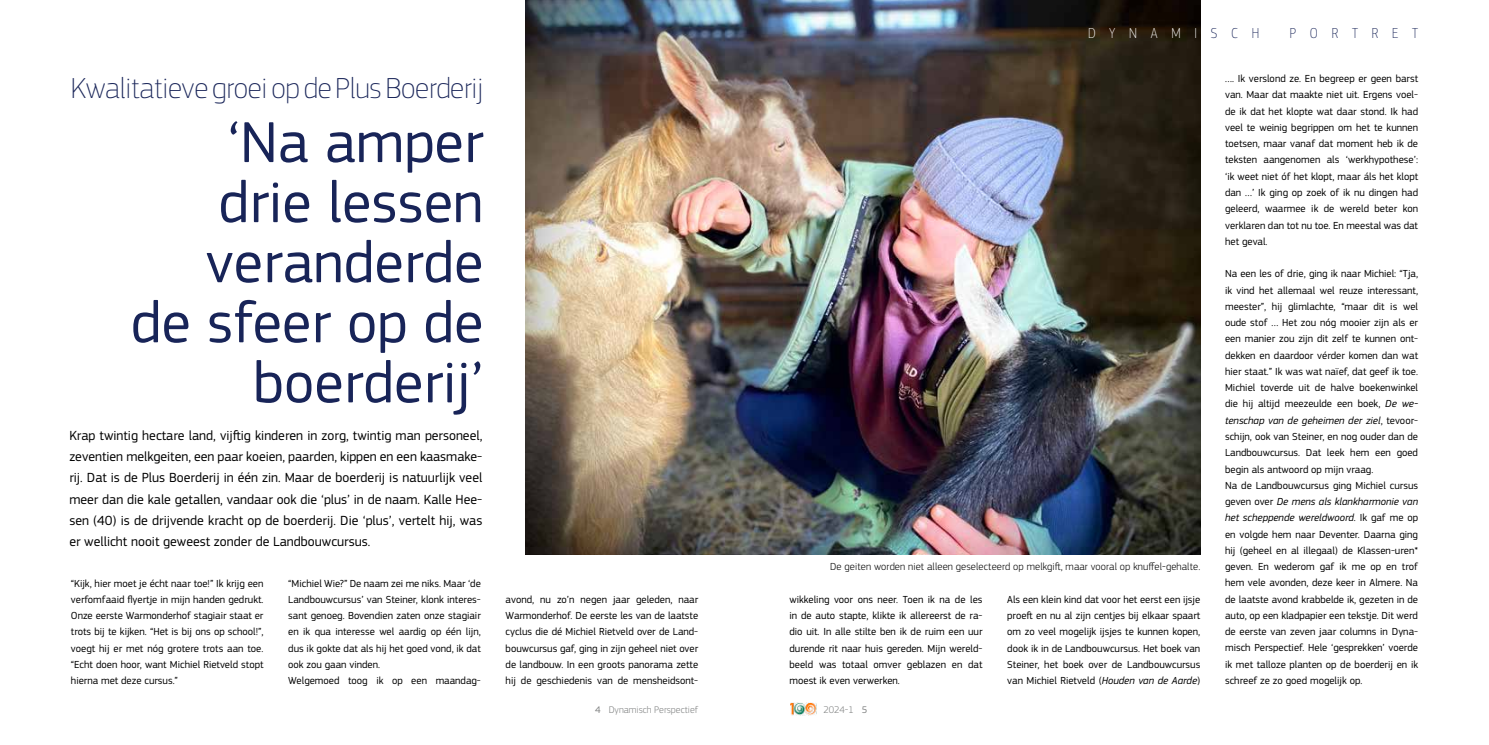
<style>
.page{position:relative;width:1489px;height:745px;background:#fff}
.page>*{position:absolute;margin:0;border:0;box-sizing:border-box;transform-origin:0 0}
.t1{font:60px/60px "PF Square Sans Pro";color:#182458;text-align:right}
.t2{font:100 30px "PF Square Sans Pro";letter-spacing:-.01em;color:#182458}
.t3{font:100 15px "PF Square Sans Cond Pro";letter-spacing:.92em;color:#fff}
.t4{font:100 15px "PF Square Sans Cond Pro";letter-spacing:.92em;color:#182458}
.t5{font:13.75px/21.1px "PF Square Sans Pro";color:#000;text-align:justify}
.t6{font:10.62px/16.2px "PF Square Sans Pro";color:#000;text-align:justify}
.t7{font:300 10.62px "PF Square Sans Pro";letter-spacing:.01em;color:#000}
.t8{font:300 10px "PF Square Sans Pro";color:#818383}
.s1{color:#182458}
.s2{font-style:italic}
.s3{font-weight:400}
</style>
<div class="page">
<img style="left:525px;top:0;width:675px;height:553px">
<img style="left:790px;top:702px;width:26px;height:13px">
<h2 class="t2" style="left:71px;top:71px;width:414px">Kwalitatieve groei op de Plus Boerderij</h2>
<h1 class="t1" style="left:131px;top:112px;width:354px">‘Na amper drie lessen veranderde de sfeer op de boerderij’</h1>
<p class="t5" style="left:69px;top:425px;width:414px">Krap twintig hectare land, vijftig kinderen in zorg, twintig man personeel, zeventien melkgeiten, een paar koeien, paarden, kippen en een kaasmake&shy;rij. Dat is de Plus Boerderij in één zin. Maar de boerderij is natuurlijk veel meer dan die kale getallen, vandaar ook die ‘plus’ in de naam. Kalle Hee&shy;sen (40) is de drijvende kracht op de boerderij. Die ‘plus’, vertelt hij, was er wellicht nooit geweest zonder de Landbouwcursus.</p>
<p class="t6" style="left:71px;top:574px;width:194px">“Kijk, hier moet je écht naar toe!” Ik krijg een verfomfaaid flyertje in mijn handen gedrukt.<br>Onze eerste Warmonderhof stagiair staat er trots bij te kijken. “Het is bij ons op school!”, voegt hij er met nóg grotere trots aan toe. “Echt doen hoor, want Michiel Rietveld stopt hierna met deze cursus.”</p>
<p class="t6" style="left:288px;top:574px;width:194px;text-align:left">“Michiel Wie?” De naam zei me niks. Maar ‘de Landbouwcursus’ van Steiner, klonk interes&shy;sant genoeg. Bovendien zaten onze stagiair en ik qua interesse wel aardig op één lijn, dus ik gokte dat als hij het goed vond, ik dat ook zou gaan vinden.<br>Welgemoed toog ik op een maandag-</p>
<p class="t6" style="left:505px;top:590px;width:194px">avond, nu zo’n negen jaar geleden, naar Warmonderhof. De eerste les van de laatste cyclus die dé Michiel Rietveld over de Land&shy;bouwcursus gaf, ging in zijn geheel niet over de landbouw. In een groots panorama zette hij de geschiedenis van de mensheidsont-</p>
<h3 class="t3" style="left:1087px;top:25px;width:173px">DYNAMI<span class="s1">SCH</span></h3>
<h3 class="t4" style="left:1289px;top:25px;width:130px">PORTRET</h3>
<p class="t7" style="left:830px;top:560px;width:371px">De geiten worden niet alleen geselecteerd op melkgift, maar vooral op knuffel-gehalte.</p>
<p class="t6" style="left:789px;top:591px;width:194px">wikkeling voor ons neer. Toen ik na de les in de auto stapte, klikte ik allereerst de ra&shy;dio uit. In alle stilte ben ik de ruim een uur durende rit naar huis gereden. Mijn wereld&shy;beeld was totaal omver geblazen en dat moest ik even verwerken.</p>
<p class="t6" style="left:1007px;top:591px;width:194px">Als een klein kind dat voor het eerst een ijsje proeft en nu al zijn centjes bij elkaar spaart om zo veel mogelijk ijsjes te kunnen kopen, dook ik in de Landbouwcursus. Het boek van Steiner, het boek over de Landbouwcursus van Michiel Rietveld (<span class="s2">Houden van de Aarde</span>)</p>
<p class="t6" style="left:1224px;top:71px;width:194px">…. Ik verslond ze. En begreep er geen barst van. Maar dat maakte niet uit. Ergens voel&shy;de ik dat het klopte wat daar stond. Ik had veel te weinig begrippen om het te kunnen toetsen, maar vanaf dat moment heb ik de teksten aangenomen als ‘werkhypothese’: ‘ik weet niet óf het klopt, maar áls het klopt dan …’ Ik ging op zoek of ik nu dingen had geleerd, waarmee ik de wereld beter kon verklaren dan tot nu toe. En meestal was dat het geval.</p>
<p class="t6" style="left:1224px;top:265px;width:194px;text-align:left">Na een les of drie, ging ik naar Michiel: “Tja, ik vind het allemaal wel reuze interessant, meester”, hij glimlachte, “maar dit is wel oude stof … Het zou nóg mooier zijn als er een manier zou zijn dit zelf te kunnen ont&shy;dekken en daardoor vérder komen dan wat hier staat.” Ik was wat naïef, dat geef ik toe.<br>Michiel toverde uit de halve boekenwinkel die hij altijd meezeulde een boek, <span class="s2">De we&shy;tenschap van de geheimen der ziel</span>, tevoor&shy;schijn, ook van Steiner, en nog ouder dan de Landbouwcursus. Dat leek hem een goed begin als antwoord op mijn vraag.<br>Na de Landbouwcursus ging Michiel cursus geven over <span class="s2">De mens als klankharmonie van het scheppende wereldwoord</span>. Ik gaf me op en volgde hem naar Deventer. Daarna ging hij (geheel en al illegaal) de Klassen-uren* geven. En wederom gaf ik me op en trof hem vele avonden, deze keer in Almere. Na de laatste avond krabbelde ik, gezeten in de auto, op een kladpapier een tekstje. Dit werd de eerste van zeven jaar columns in Dyna&shy;misch Perspectief. Hele ‘gesprekken’ voerde ik met talloze planten op de boerderij en ik schreef ze zo goed mogelijk op.</p>
<p class="t8" style="left:595px;top:703px;width:105px"><span class="s3">4</span> Dynamisch Perspectief</p>
<p class="t8" style="left:823px;top:703px;width:46px">2024-1 <span class="s3">5</span></p>
</div>
